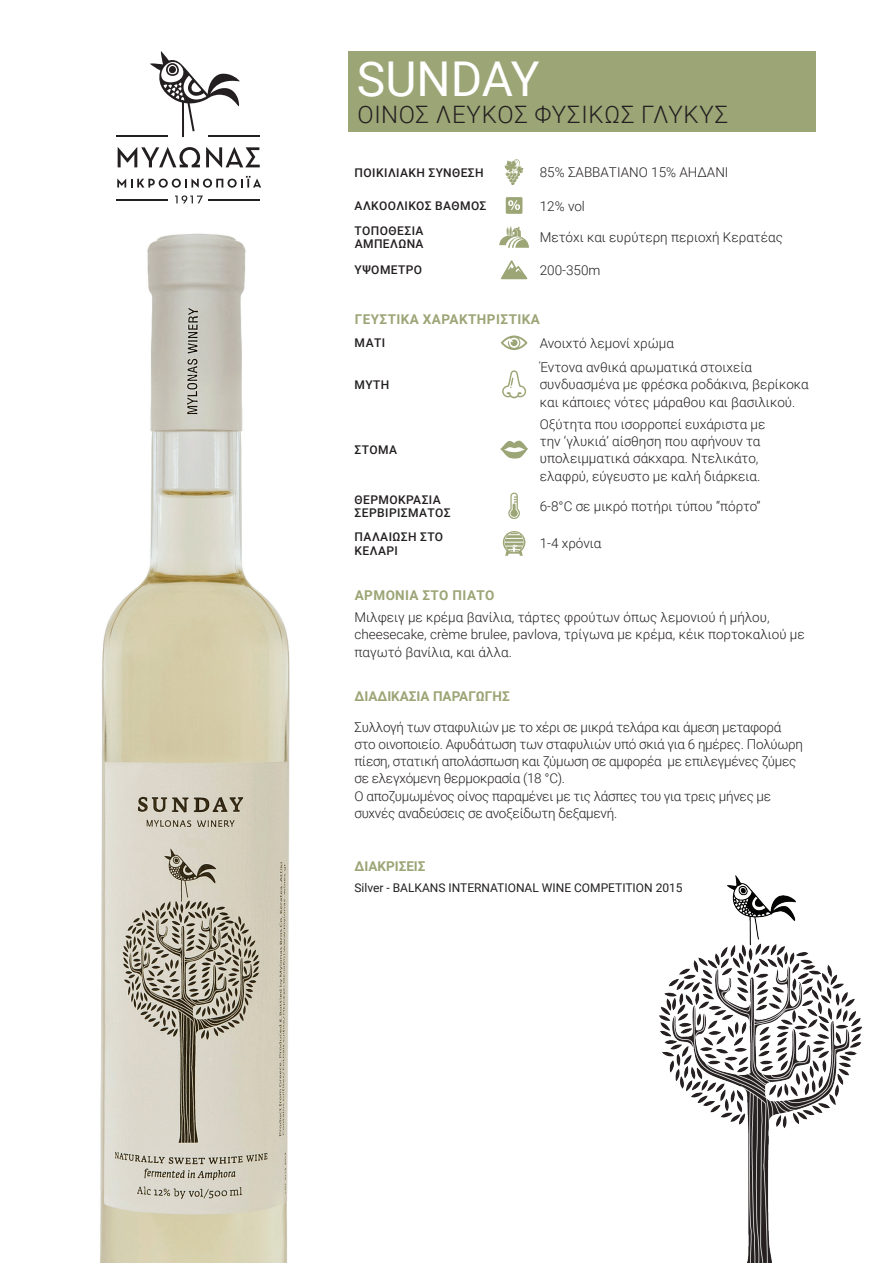
<style>
.page{position:relative;width:893px;height:1263px;background:#fff}
.page>*{position:absolute;margin:0;border:0;box-sizing:border-box;transform-origin:0 0}
.t1{font:48px "Roboto";color:#fff}
.t2{font:300 24px "Roboto";color:#231f20}
.t3{font:300 13.5px/17.2px "Roboto";color:#231f20}
.t4{font:300 13.5px/17.2px "Roboto";letter-spacing:-.02em;color:#231f20}
.t5{font:700 13.5px "Roboto";letter-spacing:.035em;color:#9ca576}
.t6{font:500 12px/13.5px "Roboto";letter-spacing:.035em;color:#231f20}
.t7{font:12px "Roboto";color:#231f20}
</style>
<div class="page">
<img style="left:659px;top:875px;width:204px;height:388px">
<img style="left:100px;top:233px;width:190px;height:1030px">
<div style="left:348px;top:51px;width:468px;height:80px;background:#9ca576"></div>
<svg style="left:505px;top:159px;width:18px;height:26px"></svg>
<svg style="left:506px;top:197px;width:16px;height:17px"></svg>
<svg style="left:499px;top:226px;width:30px;height:22px"></svg>
<svg style="left:501px;top:260px;width:26px;height:19px"></svg>
<svg style="left:501px;top:335px;width:27px;height:15px"></svg>
<svg style="left:502px;top:370px;width:24px;height:28px"></svg>
<svg style="left:500px;top:441px;width:28px;height:18px"></svg>
<svg style="left:508px;top:493px;width:12px;height:26px"></svg>
<svg style="left:503px;top:531px;width:22px;height:25px"></svg>
<svg style="left:118px;top:147px;width:82px;height:20px"></svg>
<svg style="left:206px;top:147px;width:54px;height:21px"></svg>
<svg style="left:150px;top:51px;width:90px;height:86px"></svg>
<svg style="left:175px;top:195px;width:28px;height:8px"></svg>
<hr style="left:208px;top:199px;width:51px;height:1px;background:#231f20">
<hr style="left:208px;top:135px;width:51px;height:1px;background:#231f20">
<hr style="left:117px;top:135px;width:51px;height:1px;background:#231f20">
<hr style="left:117px;top:199px;width:51px;height:1px;background:#231f20">
<svg style="left:117px;top:176px;width:144px;height:12px"></svg>
<h1 class="t1" style="left:357px;top:45px;width:184px">SUN DAY</h1>
<h2 class="t2" style="left:357px;top:97px;width:31px">Οίνος</h2>
<h2 class="t2" style="left:436px;top:97px;width:17px">λευκός</h2>
<h2 class="t2" style="left:534px;top:97px;width:16px">φυσικώς</h2>
<h2 class="t2" style="left:641px;top:97px;width:15px">γλυκύς</h2>
<p class="t6" style="left:355px;top:165px;width:122px">Ποικιλιακή Σύνθεση</p>
<p class="t3" style="left:540px;top:163px;width:45px">85% ΣΑΒΒΑΤ</p>
<p class="t3" style="left:617px;top:163px;width:113px">ΙΑΝΟ 15% ΑΗΔΑΝΙ</p>
<p class="t6" style="left:355px;top:198px;width:125px">Αλκοολικός Βαθμός</p>
<p class="t3" style="left:540px;top:197px;width:47px">12% vol</p>
<p class="t6" style="left:355px;top:223px;width:70px">Τοποθεσία αμπελώνα</p>
<p class="t3" style="left:540px;top:228px;width:245px">Μετόχι και ευρύτερη περιοχή Κερατέας</p>
<p class="t6" style="left:355px;top:263px;width:69px">Υψόμετρο</p>
<p class="t3" style="left:540px;top:261px;width:62px">200-350m</p>
<p class="t5" style="left:355px;top:309px;width:187px">Γευστικά χαρακτηριστικά</p>
<p class="t6" style="left:355px;top:336px;width:32px">Μάτι</p>
<p class="t3" style="left:540px;top:334px;width:136px">Ανοιχτό λεμονί χρώμα</p>
<p class="t6" style="left:355px;top:377px;width:34px">Μύτη</p>
<p class="t3" style="left:540px;top:358px;width:271px">Έντονα ανθικά αρωματικά στοιχεία συνδυασμένα με φρέσκα ροδάκινα, βερίκοκα και κάποιες νότες μάραθου και βασιλικού.</p>
<p class="t6" style="left:355px;top:443px;width:44px">Στόμα</p>
<p class="t3" style="left:540px;top:415px;width:227px">Οξύτητα που ισορροπεί ευχάριστα με την ‘γλυκιά’ αίσθηση που αφήνουν τα υπολειμματικά σάκχαρα. Ντελικάτο, ελαφρύ, εύγευστο με καλή διάρκεια.</p>
<p class="t6" style="left:355px;top:492px;width:97px">Θερμοκρασία<br>Σερβιρίσματος</p>
<p class="t3" style="left:540px;top:497px;width:222px">6-8°C σε μικρό ποτήρι τύπου “πόρτο”</p>
<p class="t6" style="left:355px;top:530px;width:90px">Παλαί ωση στο κελάρι</p>
<p class="t3" style="left:540px;top:534px;width:63px">1-4 χρόνια</p>
<p class="t5" style="left:355px;top:586px;width:141px">Αρμονία στο πιάτο</p>
<p class="t3" style="left:354px;top:608px;width:452px">Μιλφειγ με κρέμα βανίλια, τάρτες φρούτων όπως λεμονιού ή μήλου, cheesecake, crème brulee, pavlova, τρίγωνα με κρέμα, κέικ πορτοκαλιού με παγωτό βανίλια, και άλλα.</p>
<p class="t5" style="left:354px;top:687px;width:41px">ΔΙΑΔΙΚΑΣΙΑ</p>
<p class="t5" style="left:433px;top:687px;width:10px">ΠΑΡΑ</p>
<p class="t5" style="left:468px;top:687px;width:34px">ΓΩΓΗΣ</p>
<p class="t4" style="left:354px;top:718px;width:450px">Συλλογή των σταφυλιών με το χέρι σε μικρά τελάρα και άμεση μεταφορά στο οινοποιείο. Αφυδάτωση των σταφυλιών υπό σκιά για 6 ημέρες. Πολύωρη πίεση, στατική απολάσπωση και ζύμωση σε αμφορέα με επιλεγμένες ζύμες σε ελεγχόμενη θερμοκρασία (18 °C).<br>Ο αποζυμωμένος οίνος παραμένει με τις λάσπες του για τρεις μήνες με συχνές αναδεύσεις σε ανοξείδωτη δεξαμενή.</p>
<p class="t5" style="left:354px;top:856px;width:18px">ΔΙΑΚΡΙΣΕΙΣ</p>
<p class="t7" style="left:354px;top:879px;width:55px">Silver - BALKAN</p>
<p class="t7" style="left:438px;top:879px;width:22px">S INTERNAT</p>
<p class="t7" style="left:504px;top:879px;width:12px">IONAL</p>
<p class="t7" style="left:542px;top:879px;width:49px">WINE COMPET</p>
<p class="t7" style="left:622px;top:879px;width:62px">ITION 2015</p>
</div>
